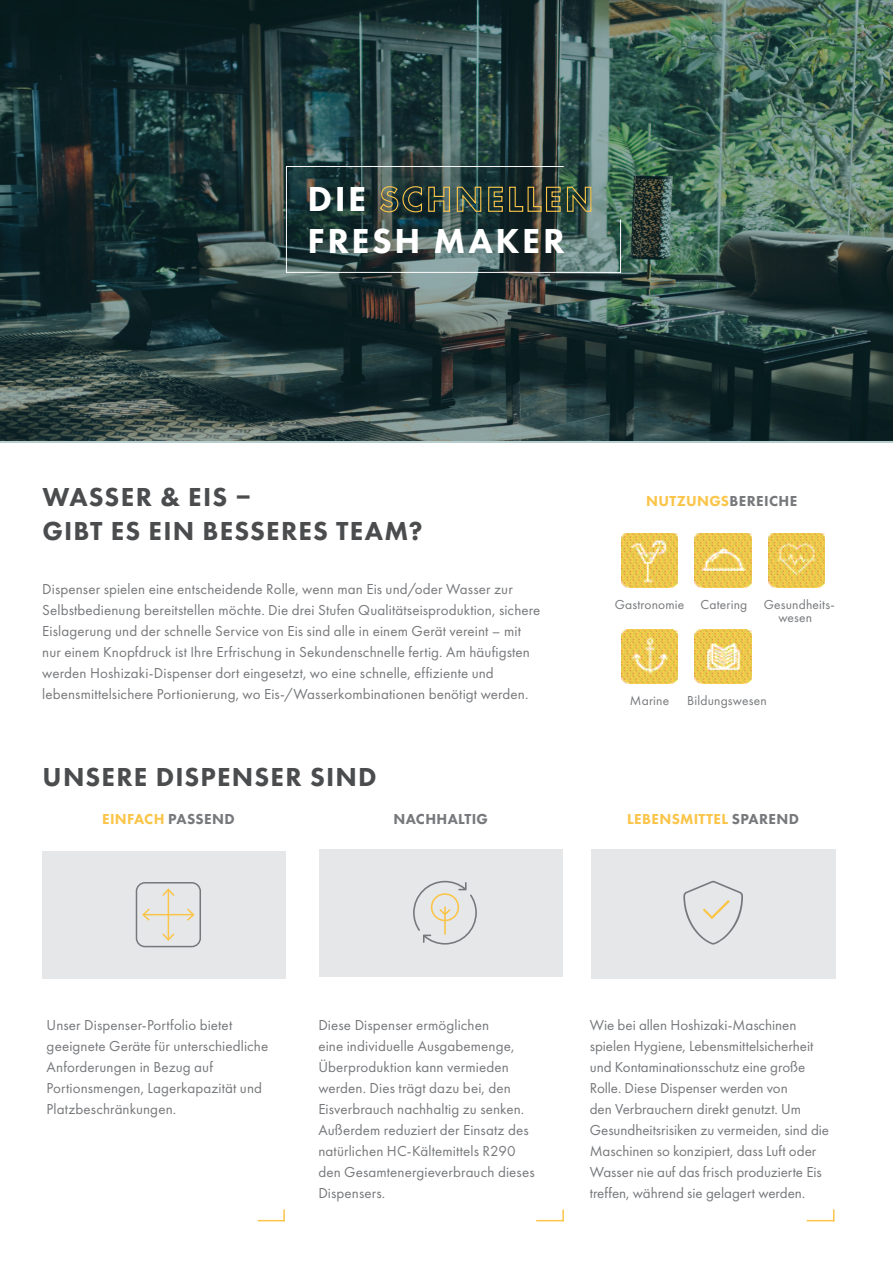
<style>
.page{position:relative;width:893px;height:1263px;background:#fff}
.page>*{position:absolute;margin:0;border:0;box-sizing:border-box;transform-origin:0 0}
.Heading_1{font:800 36px/42px "Futura PT";letter-spacing:.07em;color:#fff}
.Heading_2_-_yellow_s{font:800 27px "Futura PT";letter-spacing:.04em;color:#4b4c4d}
.Heading_2{font:800 27px "Futura PT";letter-spacing:.045em;color:#4b4c4d}
.Body_text_10_14{font:15px/21px "Futura PT";letter-spacing:.005em;color:#76787b}
.Body_heading_bold_ca{font:800 15px "Futura PT";letter-spacing:.025em;color:#fac549}
.Body_heading_bold_ca-2{font:800 15px "Futura PT";letter-spacing:.02em;color:#76787b}
.Body_productspecs_9{font:13.5px "Futura PT";letter-spacing:.01em;color:#76787b}
.s1{color:#fac549}
.s2{color:#76787b}
</style>
<div class="page">
<div style="left:42px;top:851px;width:244px;height:127px;background:#e6e7e9"></div>
<div style="left:319px;top:849px;width:243px;height:127px;background:#e6e7e9"></div>
<div style="left:592px;top:849px;width:244px;height:129px;background:#e6e7e9"></div>
<div style="left:136px;top:882px;width:65px;height:65px;border:2px solid #76787b;border-radius:9px"></div>
<hr style="left:168px;top:889px;width:1px;height:51px;background:#fac549">
<svg style="left:162px;top:932px;width:13px;height:9px"></svg>
<svg style="left:162px;top:888px;width:13px;height:10px"></svg>
<hr style="left:143px;top:914px;width:51px;height:1px;background:#fac549">
<svg style="left:142px;top:908px;width:9px;height:13px"></svg>
<svg style="left:185px;top:908px;width:10px;height:13px"></svg>
<svg style="left:413px;top:881px;width:64px;height:63px"></svg>
<svg style="left:683px;top:881px;width:60px;height:64px"></svg>
<svg style="left:536px;top:1209px;width:28px;height:12px"></svg>
<svg style="left:258px;top:1209px;width:27px;height:12px"></svg>
<svg style="left:807px;top:1209px;width:27px;height:12px"></svg>
<img style="left:0;top:0;width:893px;height:442px">
<img style="left:695px;top:533px;width:56px;height:54px">
<img style="left:768px;top:533px;width:56px;height:54px">
<img style="left:695px;top:630px;width:56px;height:54px">
<img style="left:621px;top:630px;width:57px;height:54px">
<img style="left:621px;top:533px;width:57px;height:54px">
<svg style="left:286px;top:166px;width:335px;height:107px;background:#384e4d"></svg>
<p class="Heading_1" style="left:307px;top:178px;width:287px">DIE <span class="s1">SCHNELLEN<br></span>FRESH MAKER</p>
<p class="Heading_2_-_yellow_s" style="left:42px;top:480px;width:211px">WASSER &amp; EIS –</p>
<p class="Heading_2_-_yellow_s" style="left:42px;top:514px;width:382px">GIBT ES EIN BESSERES TEAM?</p>
<p class="Body_text_10_14" style="left:42px;top:579px;width:500px">Dispenser spielen eine entscheidende Rolle, wenn man Eis und/oder Wasser zur Selbstbedienung bereitstellen möchte. Die drei Stufen Qualitätseisproduktion, sichere Eislagerung und der schnelle Service von Eis sind alle in einem Gerät vereint – mit nur einem Knopfdruck ist Ihre Erfrischung in Sekundenschnelle fertig. Am häufigsten werden Hoshizaki-Dispenser dort eingesetzt, wo eine schnelle, effiziente und lebensmittelsichere Portionierung, wo Eis-/Wasserkombinationen benötigt werden.</p>
<p class="Heading_2" style="left:43px;top:760px;width:336px">UNSERE DISPENSER SIND</p>
<p class="Body_heading_bold_ca" style="left:646px;top:492px;width:153px">NUTZUNGS<span class="s2">BEREICHE</span></p>
<p class="Body_productspecs_9" style="left:615px;top:596px;width:71px">Gastronomie</p>
<p class="Body_productspecs_9" style="left:701px;top:596px;width:48px">Catering</p>
<p class="Body_productspecs_9" style="left:764px;top:596px;width:72px">Gesundheits-</p>
<p class="Body_productspecs_9" style="left:778px;top:610px;width:35px">wesen</p>
<p class="Body_productspecs_9" style="left:630px;top:693px;width:41px">Marine</p>
<p class="Body_productspecs_9" style="left:687px;top:693px;width:81px">Bildungswesen</p>
<p class="Body_heading_bold_ca" style="left:102px;top:809px;width:134px">EINFACH <span class="s2">PASSEND</span></p>
<p class="Body_heading_bold_ca-2" style="left:393px;top:809px;width:96px">NACHHALTIG</p>
<p class="Body_heading_bold_ca" style="left:627px;top:809px;width:173px">LEBENSMITTEL <span class="s2">SPAREND</span></p>
<p class="Body_text_10_14" style="left:47px;top:1014px;width:223px">Unser Dispenser-Portfolio bietet geeignete Geräte für unterschiedliche<br>Anforderungen in Bezug auf<br>Portionsmengen, Lagerkapazität und<br>Platzbeschränkungen.</p>
<p class="Body_text_10_14" style="left:318px;top:1014px;width:218px">Diese Dispenser ermöglichen<br>eine individuelle Ausgabemenge,<br>Überproduktion kann vermieden werden. Dies trägt dazu bei, den<br>Eisverbrauch nachhaltig zu senken.<br>Außerdem reduziert der Einsatz des natürlichen HC-Kältemittels R290 den Gesamtenergieverbrauch dieses<br>Dispensers.</p>
<p class="Body_text_10_14" style="left:590px;top:1014px;width:241px">Wie bei allen Hoshizaki-Maschinen spielen Hygiene, Lebensmittelsicherheit und Kontaminationsschutz eine große Rolle. Diese Dispenser werden von<br>den Verbrauchern direkt genutzt. Um Gesundheitsrisiken zu vermeiden, sind die Maschinen so konzipiert, dass Luft oder Wasser nie auf das frisch produzierte Eis treffen, während sie gelagert werden.</p>
</div>
